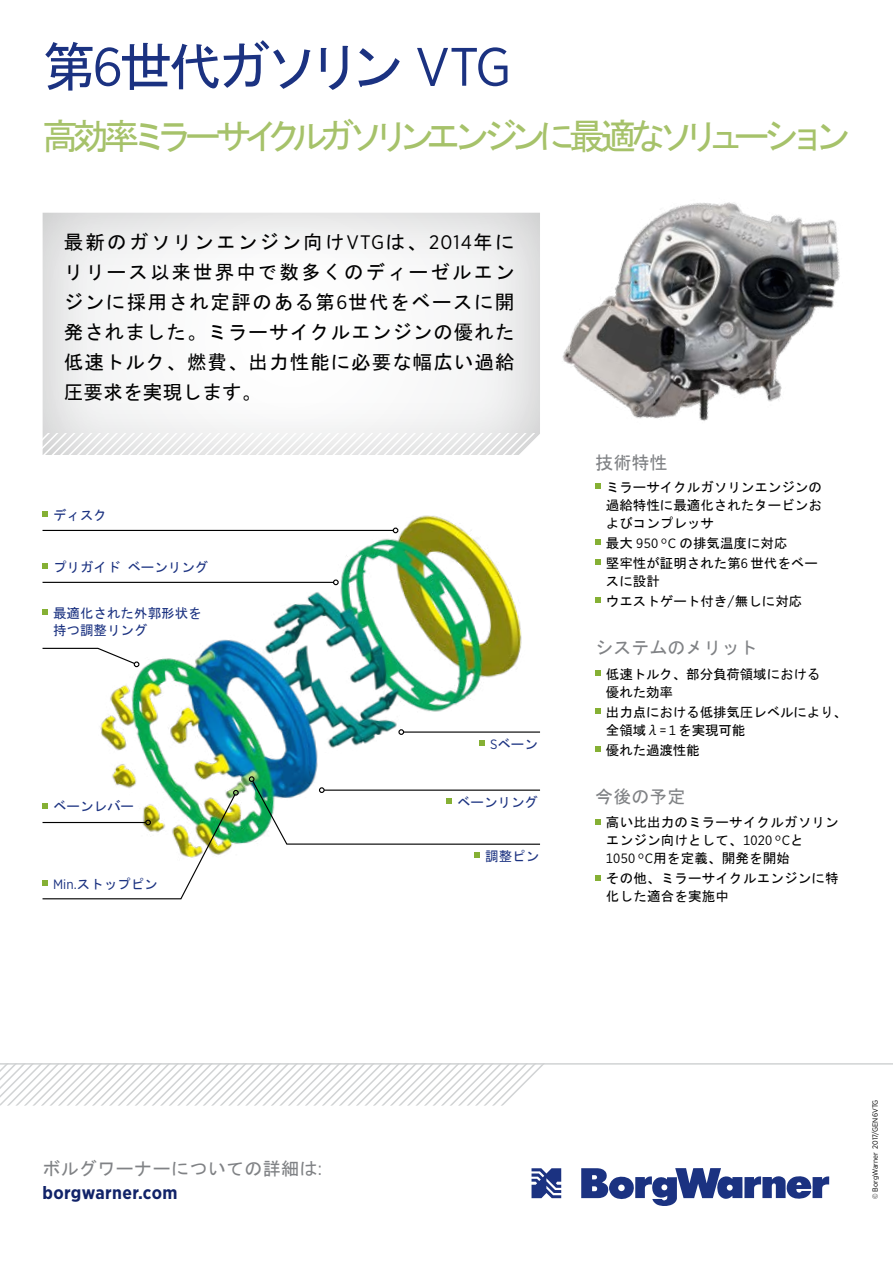
<style>
.page{position:relative;width:893px;height:1263px;background:#fff}
.page>*{position:absolute;margin:0;border:0;box-sizing:border-box;transform-origin:0 0}
.t1{font:54px "MS Gothic";letter-spacing:-.13em;color:#1b3281}
.t2{font:36px "MS Gothic";letter-spacing:-.23em;color:#a6c26a}
.t3{font:19.5px/30px "MS Gothic";letter-spacing:.055em;color:#000;text-align:justify}
.t4{font:18px "MS Gothic";color:#808285}
.t5{font:18px "MS Gothic";letter-spacing:.02em;color:#808285}
.t6{font:700 18px "Gotham Narrow";letter-spacing:.02em;color:#112369}
.t7{font:13.5px/18px "MS Gothic";color:#000}
.t8{font:13.5px/17.4px "MS Gothic";color:#1b3281}
.t9{font:7.5px "Gotham Narrow";color:#000}
.s1{font-family:"Gotham Narrow"}
</style>
<div class="page">
<svg style="left:595px;top:483px;width:6px;height:6px"></svg>
<svg style="left:595px;top:539px;width:6px;height:6px"></svg>
<svg style="left:595px;top:560px;width:6px;height:5px"></svg>
<svg style="left:595px;top:598px;width:6px;height:5px"></svg>
<svg style="left:595px;top:670px;width:6px;height:5px"></svg>
<svg style="left:595px;top:708px;width:6px;height:6px"></svg>
<svg style="left:595px;top:746px;width:6px;height:6px"></svg>
<svg style="left:595px;top:819px;width:6px;height:5px"></svg>
<svg style="left:595px;top:875px;width:6px;height:5px"></svg>
<svg style="left:531px;top:1168px;width:30px;height:30px"></svg>
<svg style="left:581px;top:1168px;width:248px;height:38px"></svg>
<svg style="left:0;top:1064px;width:550px;height:42px"></svg>
<hr style="left:0;top:1063px;width:893px;height:1px;background:#d1d3d4">
<div style="left:28px;top:201px;width:525px;height:255px;background:#000;opacity:.17"></div>
<svg style="left:43px;top:434px;width:497px;height:21px"></svg>
<img style="left:57px;top:515px;width:465px;height:343px">
<svg style="left:42px;top:790px;width:197px;height:110px"></svg>
<svg style="left:43px;top:609px;width:5px;height:6px"></svg>
<svg style="left:43px;top:564px;width:5px;height:5px"></svg>
<svg style="left:43px;top:512px;width:5px;height:5px"></svg>
<svg style="left:42px;top:647px;width:97px;height:20px"></svg>
<hr style="left:43px;top:582px;width:291px;height:1px;background:#000">
<svg style="left:333px;top:579px;width:6px;height:6px"></svg>
<hr style="left:43px;top:530px;width:350px;height:1px;background:#000">
<svg style="left:393px;top:528px;width:5px;height:5px"></svg>
<svg style="left:479px;top:741px;width:6px;height:5px"></svg>
<hr style="left:404px;top:731px;width:136px;height:2px;background:#000">
<svg style="left:398px;top:729px;width:6px;height:6px"></svg>
<svg style="left:475px;top:853px;width:5px;height:5px"></svg>
<svg style="left:249px;top:776px;width:291px;height:69px"></svg>
<img style="left:483px;top:201px;width:357px;height:244px">
<h1 class="t1" style="left:43px;top:39px;width:470px">第<span class="s1">6</span>世代ガソリン <span class="s1">VTG</span></h1>
<h2 class="t2" style="left:43px;top:118px;width:809px">高効率ミラーサイクルガソリンエンジンに最適なソリューション</h2>
<h3 class="t3" style="left:64px;top:227px;width:452px">最新のガソリンエンジン向け<span class="s1">VTG</span>は、<span class="s1">2014</span>年にリリース以来世界中で数多くのディーゼルエンジンに採用され定評のある第<span class="s1">6</span>世代をベースに開発されました。ミラーサイクルエンジンの優れた低速トルク、燃費、出力性能に必要な幅広い過給圧要求を実現します。</h3>
<p class="t8" style="left:53px;top:506px;width:55px">ディスク</p>
<p class="t8" style="left:53px;top:558px;width:157px">プリガイド ベーンリング</p>
<p class="t8" style="left:53px;top:604px;width:150px">最適化された外郭形状を持つ調整リング</p>
<p class="t8" style="left:53px;top:798px;width:83px">ベーンレバー</p>
<p class="t8" style="left:53px;top:875px;width:106px"><span class="s1">Min.</span>ストップピン</p>
<p class="t8" style="left:490px;top:735px;width:49px"><span class="s1">S</span>ベーン</p>
<p class="t8" style="left:457px;top:793px;width:82px">ベーンリング</p>
<p class="t8" style="left:485px;top:847px;width:55px">調整ピン</p>
<h3 class="t4" style="left:595px;top:454px;width:73px">技術特性</h3>
<p class="t7" style="left:606px;top:478px;width:217px;text-align:justify">ミラーサイクルガソリンエンジンの過給特性に最適化されたタービンおよびコンプレッサ</p>
<p class="t7" style="left:606px;top:533px;width:213px;line-height:20.1px">最大 <span class="s1">950 °C</span> の排気温度に対応<br>堅牢性が証明された第<span class="s1">6</span> 世代をベー</p>
<p class="t7" style="left:606px;top:571px;width:198px;line-height:20.1px">スに設計<br>ウエストゲート付き<span class="s1">/</span>無しに対応</p>
<h3 class="t4" style="left:595px;top:639px;width:163px">システムのメリット</h3>
<p class="t7" style="left:606px;top:665px;width:216px">低速トルク、部分負荷領域における優れた効率</p>
<p class="t7" style="left:606px;top:703px;width:243px">出力点における低排気圧レベルにより、全領域λ<span class="s1">= 1</span> を実現可能</p>
<p class="t7" style="left:606px;top:741px;width:95px">優れた過渡性能</p>
<h3 class="t4" style="left:595px;top:787px;width:91px">今後の予定</h3>
<p class="t7" style="left:606px;top:813px;width:234px">高い比出力のミラーサイクルガソリンエンジン向けとして、<span class="s1">1020 °C</span>と<br><span class="s1">1050 °C</span>用を定義、開発を開始</p>
<p class="t7" style="left:606px;top:869px;width:234px">その他、ミラーサイクルエンジンに特化した適合を実施中</p>
<h3 class="t5" style="left:43px;top:1160px;width:281px">ボルグワーナーについての詳細は<span class="s1">:</span></h3>
<h3 class="t6" style="left:43px;top:1181px;width:137px">borgwarner.com</h3>
<p class="t9" style="left:870px;top:1199px;width:101px;rotate:-90deg">© BorgWarner 2017/GEN6VTG</p>
</div>
